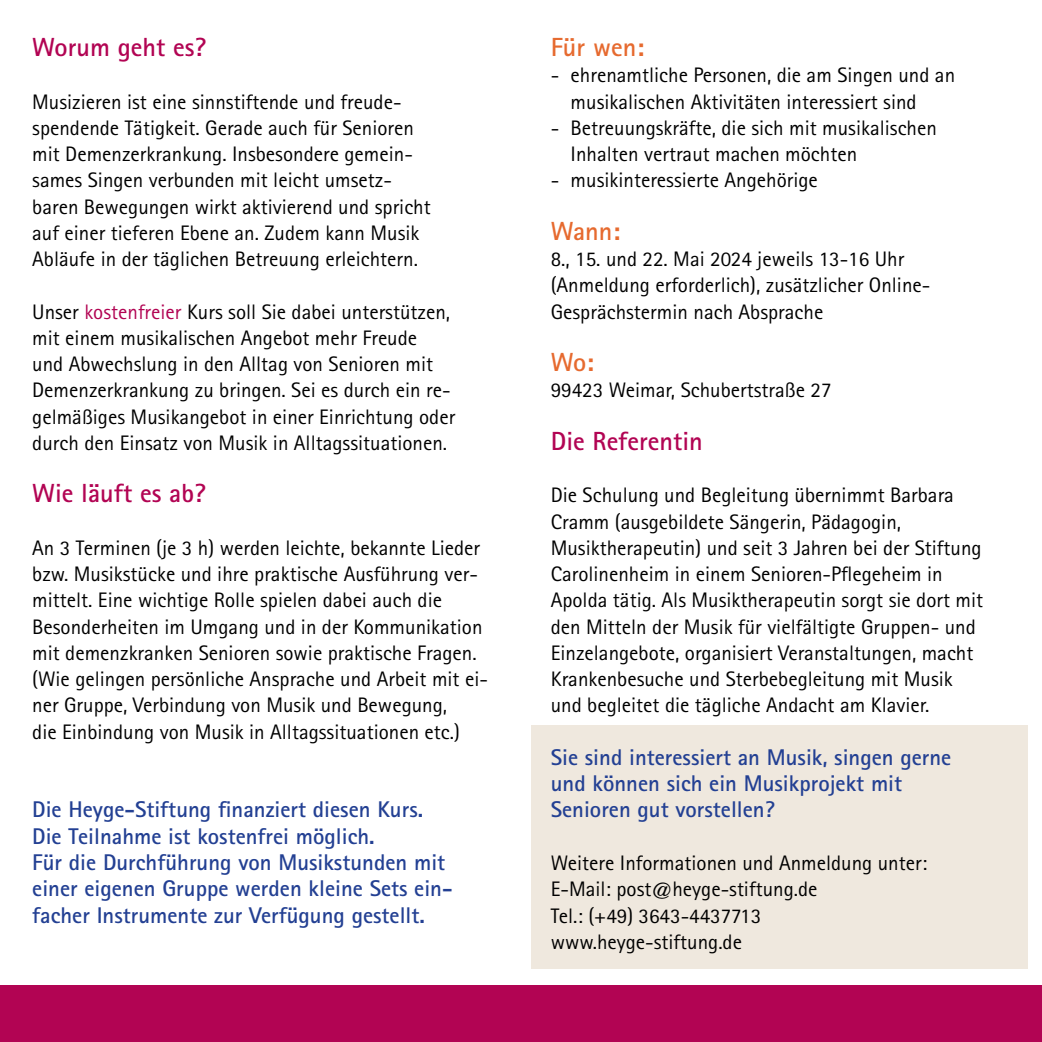
<style>
.page{position:relative;width:1042px;height:1042px;background:#fff}
.page>*{position:absolute;margin:0;border:0;box-sizing:border-box;transform-origin:0 0}
.t1{font:700 26.25px "Agfa Rotis Sans Serif";color:#b20453}
.t2{font:700 26.25px "Agfa Rotis Sans Serif";color:#e66a2f}
.t3{font:700 22.75px/26.2px "Agfa Rotis Sans Serif";color:#234093}
.t4{font:21px/26.2px "Agfa Rotis Sans Serif";color:#000}
.s1{color:#b20453}
</style>
<div class="page">
<div style="left:0;top:985px;width:1042px;height:57px;background:#b20453"></div>
<div style="left:531px;top:725px;width:496px;height:243px;background:#efe8de"></div>
<p class="t1" style="left:32px;top:31px;width:175px">Worum geht es?</p>
<p class="t4" style="left:32px;top:88px;width:400px">Musizieren ist eine sinnstiftende und freude&shy;spendende Tätigkeit. Gerade auch für Senioren mit Demenzerkrankung. Insbesondere gemein&shy;sames Singen verbunden mit leicht umsetz&shy;baren Bewegungen wirkt aktivierend und spricht auf einer tieferen Ebene an. Zudem kann Musik Abläufe in der täglichen Betreuung erleichtern.</p>
<p class="t4" style="left:32px;top:298px;width:424px">Unser <span class="s1">kostenfreier</span> Kurs soll Sie dabei unterstützen, mit einem musikalischen Angebot mehr Freude<br>und Abwechslung in den Alltag von Senioren mit Demenzerkrankung zu bringen. Sei es durch ein re&shy;gelmäßiges Musikangebot in einer Einrichtung oder durch den Einsatz von Musik in Alltagssituationen.</p>
<p class="t1" style="left:32px;top:477px;width:175px">Wie läuft es ab?</p>
<p class="t4" style="left:32px;top:534px;width:457px">An 3 Terminen (je 3 h) werden leichte, bekannte Lieder bzw. Musikstücke und ihre praktische Ausführung ver&shy;mittelt. Eine wichtige Rolle spielen dabei auch die Besonderheiten im Umgang und in der Kommunikation mit demenzkranken Senioren sowie praktische Fragen. (Wie gelingen persönliche Ansprache und Arbeit mit ei&shy;ner Gruppe, Verbindung von Musik und Bewegung,<br>die Einbindung von Musik in Alltagssituationen etc.)</p>
<p class="t3" style="left:32px;top:796px;width:422px">Die Heyge-Stiftung finanziert diesen Kurs.<br>Die Teilnahme ist kostenfrei möglich.<br>Für die Durchführung von Musikstunden mit einer eigenen Gruppe werden kleine Sets ein&shy;facher Instrumente zur Verfügung gestellt.</p>
<p class="t2" style="left:551px;top:31px;width:95px">Für wen:</p>
<p class="t4" style="left:570px;top:62px;width:386px;text-indent:-20px">- ehrenamtliche Personen, die am Singen und an musikalischen Aktivitäten interessiert sind</p>
<p class="t4" style="left:570px;top:114px;width:368px;text-indent:-20px">- Betreuungskräfte, die sich mit musikalischen<br>Inhalten vertraut machen möchten</p>
<p class="t4" style="left:551px;top:167px;width:269px">- musikinteressierte Angehörige</p>
<p class="t2" style="left:551px;top:214px;width:71px">Wann:</p>
<p class="t4" style="left:551px;top:246px;width:381px">8., 15. und 22. Mai 2024 jeweils 13-16 Uhr (Anmeldung erforderlich), zusätzlicher Online-<br>Gesprächstermin nach Absprache</p>
<p class="t2" style="left:551px;top:346px;width:45px">Wo:</p>
<p class="t4" style="left:551px;top:377px;width:282px">99423 Weimar, Schubertstraße 27</p>
<p class="t1" style="left:551px;top:424px;width:154px">Die Referentin</p>
<p class="t4" style="left:551px;top:482px;width:434px">Die Schulung und Begleitung übernimmt Barbara Cramm (ausgebildete Sängerin, Pädagogin, Musiktherapeutin) und seit 3 Jahren bei der Stiftung Carolinenheim in einem Senioren-Pflegeheim in Apolda tätig. Als Musiktherapeutin sorgt sie dort mit den Mitteln der Musik für vielfältigte Gruppen- und Einzelangebote, organisiert Veranstaltungen, macht Krankenbesuche und Sterbebegleitung mit Musik und begleitet die tägliche Andacht am Klavier.</p>
<p class="t3" style="left:551px;top:744px;width:402px">Sie sind interessiert an Musik, singen gerne und können sich ein Musikprojekt mit<br>Senioren gut vorstellen?</p>
<p class="t4" style="left:551px;top:849px;width:378px">Weitere Informationen und Anmeldung unter:<br>E-Mail: post@heyge-stiftung.de<br>Tel.: (+49) 3643-4437713 www.heyge-stiftung.de</p>
</div>
